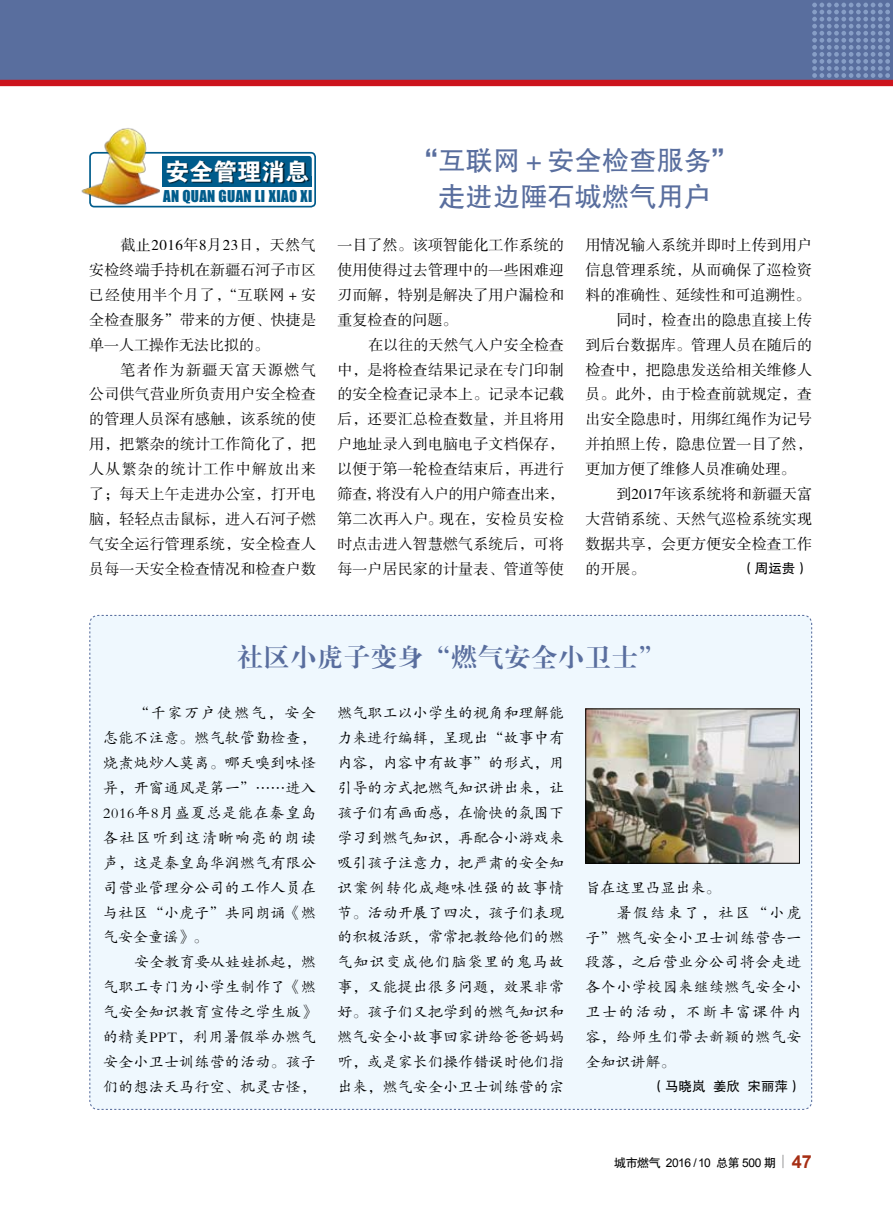
<style>
.page{position:relative;width:893px;height:1212px;background:#fff}
.page>*{position:absolute;margin:0;border:0;box-sizing:border-box;transform-origin:0 0}
.t1{font:27px/36px "FZHTJW GB1 0";letter-spacing:.01em;color:#596e9e;text-align:center}
.t2{font:25.5px "FZXBSJW GB1 0";letter-spacing:.05em;color:#596e9e}
.t3{font:24px "FZDHTJW GB1 0";color:#fff}
.t4{font:15px/24.9px "FZSSJW GB1 0";letter-spacing:.01em;color:#000;text-align:justify}
.t5{font:15px/24.9px "FZKTJW GB1 0";letter-spacing:.015em;color:#000;text-align:justify}
.t6{font:15px "Impact";letter-spacing:.02em;color:#005c8c}
.t7{font:15px "FZKTJW GB1 0";letter-spacing:.115em;color:#000}
.t8{font:15px "FZKTJW GB1 0";letter-spacing:.135em;color:#000}
.t9{font:13.5px "FZHTJW GB1 0";color:#000}
.t10{font:12px "Arial";letter-spacing:-.04em;color:#000}
.s1{font-family:"FZHTJW GB1 0"}
.s2{font-weight:700;font-size:18px;color:#a62e14}
</style>
<div class="page">
<div style="left:0;top:0;width:893px;height:82px;background:#596e9e"></div>
<div style="left:0;top:80px;width:893px;height:6px;background:#cc141d"></div>
<svg style="left:812px;top:3px;width:78px;height:75px"></svg>
<svg style="left:782px;top:1155px;width:1px;height:13px"></svg>
<div style="left:89px;top:614px;width:724px;height:496px;background:#eff8fe"></div>
<div style="left:89px;top:152px;width:227px;height:55px;border:2px solid #005c8c;border-radius:4px"></div>
<div style="left:163px;top:156px;width:149px;height:30px;background:#005c8c;border-radius:3px"></div>
<div style="left:167px;top:160px;width:175px;height:42px;background:#000;opacity:.65"></div>
<img style="left:81px;top:128px;width:93px;height:80px">
<img style="left:587px;top:710px;width:211px;height:151px">
<div style="left:585px;top:708px;width:215px;height:155px;border:1px solid #000"></div>
<h3 class="t3" style="left:165px;top:158px;width:145px">安全管理消息</h3>
<p class="t6" style="left:163px;top:185px;width:151px">AN QUAN GUAN LI XIAO XI</p>
<p class="t4" style="left:89px;top:233px;width:228px;text-indent:31px">截止2016年8月23日，天然气安检终端手持机在新疆石河子市区已经使用半个月了，“互联网＋安全检查服务”带来的方便、快捷是单一人工操作无法比拟的。</p>
<p class="t4" style="left:89px;top:358px;width:228px;text-indent:31px">笔者作为新疆天富天源燃气公司供气营业所负责用户安全检查的管理人员深有感触，该系统的使用，把繁杂的统计工作简化了，把人从繁杂的统计工作中解放出来了；每天上午走进办公室，打开电脑，轻轻点击鼠标，进入石河子燃气安全运行管理系统，安全检查人员每一天安全检查情况和检查户数</p>
<h1 class="t1" style="left:411px;top:143px;width:328px">“互联网＋安全检查服务”走进边陲石城燃气用户</h1>
<p class="t4" style="left:337px;top:233px;width:228px">一目了然。该项智能化工作系统的使用使得过去管理中的一些困难迎刃而解，特别是解决了用户漏检和重复检查的问题。</p>
<p class="t4" style="left:337px;top:333px;width:228px;text-indent:31px">在以往的天然气入户安全检查中，是将检查结果记录在专门印制的安全检查记录本上。记录本记载后，还要汇总检查数量，并且将用户地址录入到电脑电子文档保存，以便于第一轮检查结束后，再进行筛查，将没有入户的用户筛查出来，第二次再入户。现在，安检员安检时点击进入智慧燃气系统后，可将每一户居民家的计量表、管道等使</p>
<p class="t4" style="left:585px;top:233px;width:228px">用情况输入系统并即时上传到用户</p>
<p class="t4" style="left:585px;top:258px;width:228px">信息管理系统，从而确保了巡检资</p>
<p class="t4" style="left:585px;top:283px;width:227px">料的准确性、延续性和可追溯性。</p>
<p class="t4" style="left:616px;top:308px;width:197px">同时，检查出的隐患直接上传</p>
<p class="t4" style="left:585px;top:333px;width:228px">到后台数据库。管理人员在随后的</p>
<p class="t4" style="left:585px;top:358px;width:228px">检查中，把隐患发送给相关维修人</p>
<p class="t4" style="left:585px;top:383px;width:228px">员。此外，由于检查前就规定，查</p>
<p class="t4" style="left:585px;top:408px;width:228px">出安全隐患时，用绑红绳作为记号</p>
<p class="t4" style="left:585px;top:432px;width:228px">并拍照上传，隐患位置一目了然，</p>
<p class="t4" style="left:585px;top:457px;width:212px">更加方便了维修人员准确处理。</p>
<p class="t4" style="left:616px;top:482px;width:197px">到2017年该系统将和新疆天富</p>
<p class="t4" style="left:585px;top:507px;width:228px">大营销系统、天然气巡检系统实现</p>
<p class="t4" style="left:585px;top:532px;width:228px">数据共享，会更方便安全检查工作</p>
<p class="t4" style="left:585px;top:557px;width:61px">的开展。</p>
<p class="t9" style="left:741px;top:561px;width:69px">（周运贵）</p>
<h2 class="t2" style="left:237px;top:643px;width:429px">社区小虎子变身“燃气安全小卫士”</h2>
<p class="t5" style="left:337px;top:701px;width:228px">燃气职工以小学生的视角和理解能力来进行编辑，呈现出“故事中有内容，内容中有故事”的形式，用引导的方式把燃气知识讲出来，让孩子们有画面感，在愉快的氛围下学习到燃气知识，再配合小游戏来吸引孩子注意力，把严肃的安全知识案例转化成趣味性强的故事情节。活动开展了四次，孩子们表现的积极活跃，常常把教给他们的燃气知识变成他们脑袋里的鬼马故事，又能提出很多问题，效果非常好。孩子们又把学到的燃气知识和燃气安全小故事回家讲给爸爸妈妈听，或是家长们操作错误时他们指出来，燃气安全小卫士训练营的宗</p>
<p class="t5" style="left:103px;top:701px;width:214px;text-indent:31px">“千家万户使燃气，安全怎能不注意。燃气软管勤检查，烧煮炖炒人莫离。哪天嗅到味怪异，开窗通风是第一”……进入2016年8月盛夏总是能在秦皇岛各社区听到这清晰响亮的朗读声，这是秦皇岛华润燃气有限公司营业管理分公司的工作人员在与社区“小虎子”共同朗诵《燃气安全童谣》。</p>
<p class="t5" style="left:103px;top:950px;width:215px;text-indent:31px">安全教育要从娃娃抓起，燃气职工专门为小学生制作了《燃气安全知识教育宣传之学生版》的精美PPT，利用暑假举办燃气安全小卫士训练营的活动。孩子们的想法天马行空、机灵古怪，</p>
<p class="t5" style="left:585px;top:875px;width:136px">旨在这里凸显出来。</p>
<p class="t8" style="left:616px;top:905px;width:187px">暑假结束了，社区“小虎</p>
<p class="t5" style="left:585px;top:925px;width:218px">子”燃气安全小卫士训练营告一</p>
<p class="t5" style="left:585px;top:950px;width:218px">段落，之后营业分公司将会走进</p>
<p class="t5" style="left:585px;top:975px;width:218px">各个小学校园来继续燃气安全小</p>
<p class="t7" style="left:585px;top:1004px;width:218px">卫士的活动，不断丰富课件内</p>
<p class="t5" style="left:585px;top:1025px;width:218px">容，给师生们带去新颖的燃气安</p>
<p class="t5" style="left:585px;top:1050px;width:91px">全知识讲解。</p>
<p class="t9" style="left:652px;top:1078px;width:151px">（马晓岚 姜欣 宋丽萍）</p>
<p class="t10" style="left:614px;top:1155px;width:199px"><span class="s1">城市燃气</span> 2016 / 10 <span class="s1">总第</span> 500 <span class="s1">期</span> <span class="s2">47</span></p>
</div>
